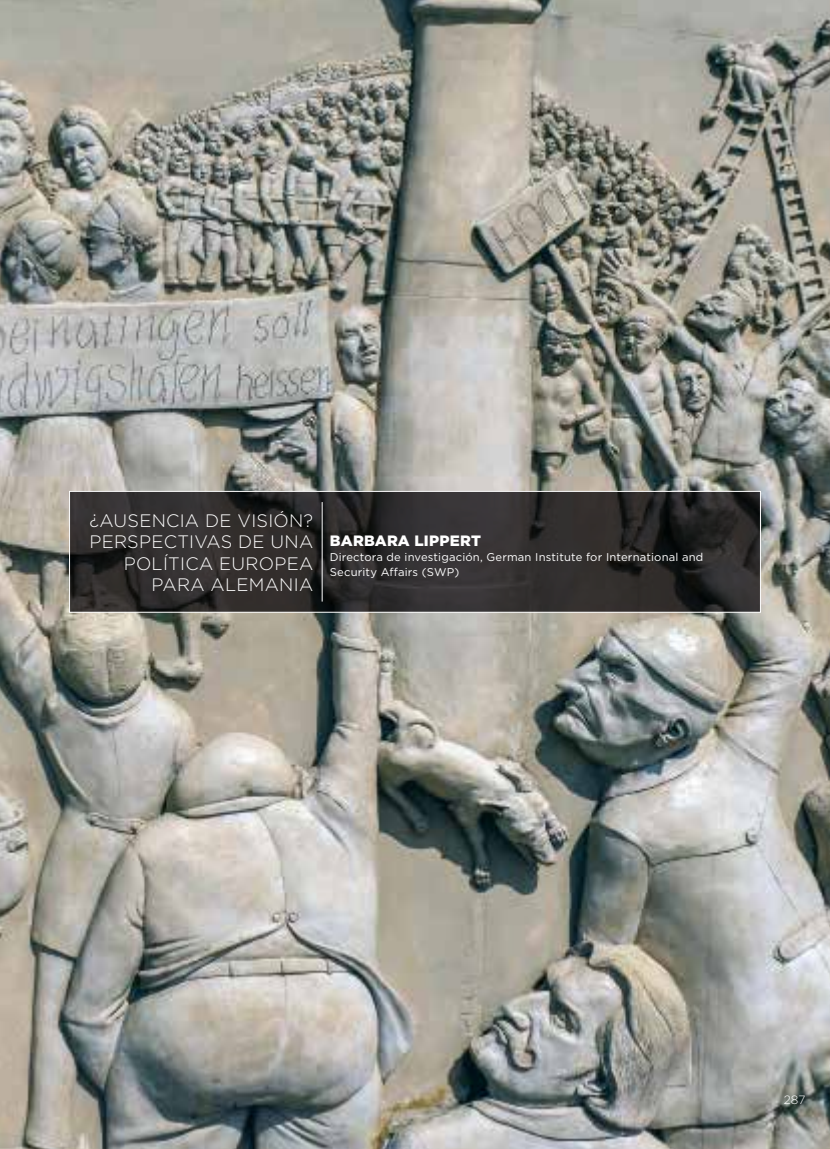
<style>
.page{position:relative;width:830px;height:1149px;background:#fff}
.page>*{position:absolute;margin:0;border:0;box-sizing:border-box;transform-origin:0 0}
.t1{font:300 18px/21.6px "Gotham";letter-spacing:.015em;color:#fff;text-align:right}
.t2{font:900 15px "Gotham";letter-spacing:.015em;color:#fff}
.t3{font:300 12px "Gotham";color:#fff}
.t4{font:11.25px/15px "Gotham";letter-spacing:.015em;color:#fff}
</style>
<div class="page">
<img style="left:0;top:0;width:829px;height:1148px">
<svg style="left:71px;top:493px;width:687px;height:117px;fill:#322f2e"></svg>
<hr style="left:321px;top:502px;width:1px;height:99px;background:#fff">
<div style="left:69px;top:491px;width:691px;height:121px;border:1px solid #fff"></div>
<h1 class="t1" style="left:89px;top:509px;width:225px">¿AUSENCIA DE VISIÓN?<br>PERSPECTIVAS DE UNA<br>POLÍTICA EUROPEA<br>PARA ALEMANIA</h1>
<h2 class="t2" style="left:330px;top:530px;width:152px">BARBARA LIPPERT</h2>
<p class="t4" style="left:330px;top:549px;width:375px">Directora de investigación, German Institute for International and<br>Security Affairs (SWP)</p>
<p class="t3" style="left:783px;top:1091px;width:23px">287</p>
</div>
